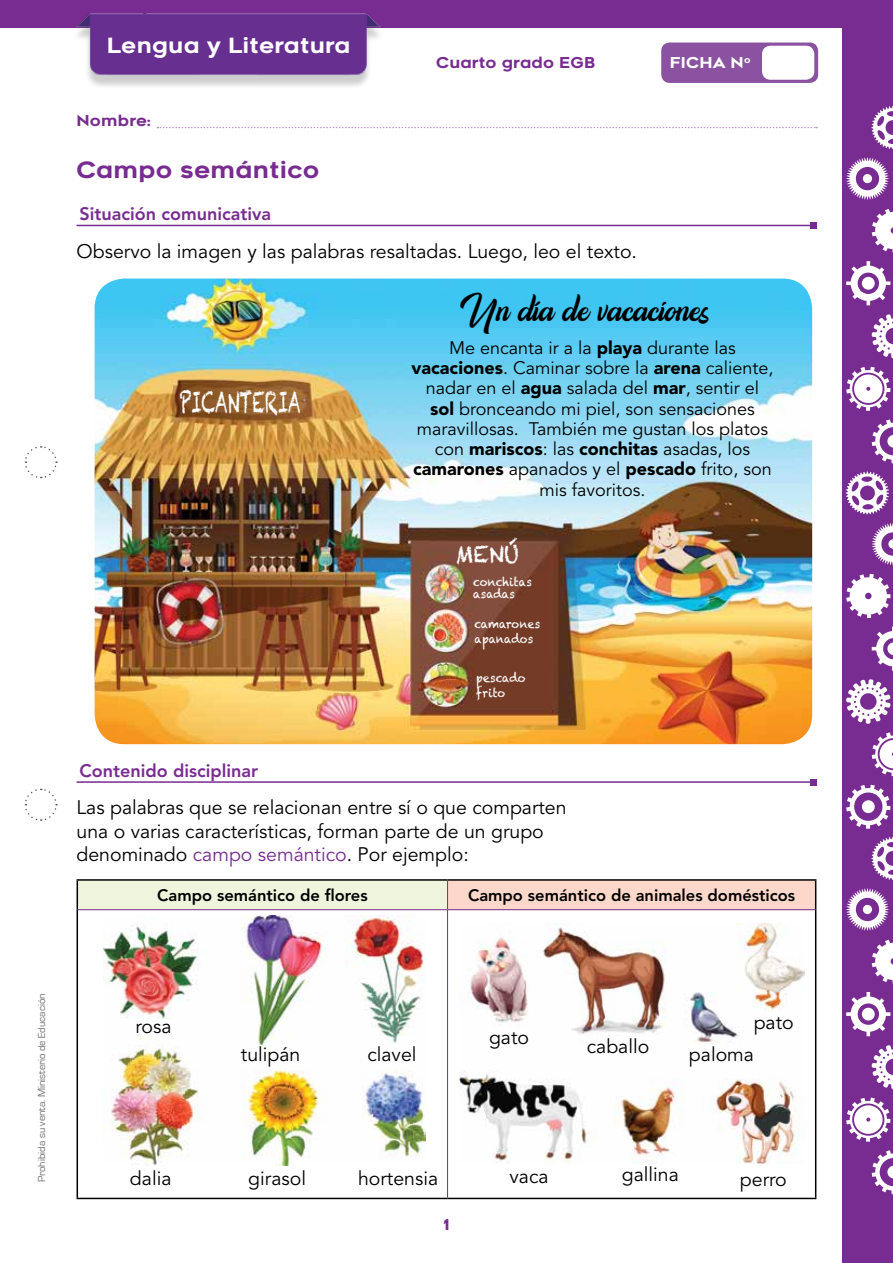
<style>
.page{position:relative;width:893px;height:1263px;background:#fff}
.page>*{position:absolute;margin:0;border:0;box-sizing:border-box;transform-origin:0 0}
.t1{font:32.7px "Amigos";color:#000}
.t2{font:29.1px "Chalkduster";color:#fff;scale:.58 1}
.t3{font:23.25px "Chalkduster";color:#fff;scale:.9 1}
.t4{font:22.5px "Metrosant";color:#782b90}
.t5{font:21px "Metrosant";color:#fff}
.t6{font:19.5px/23.4px "Avenir LT Std";color:#000}
.t7{font:18px/20.2px "Avenir LT Std";color:#000;text-align:center}
.t8{font:800 18px "Avenir LT Std";color:#782b90}
.t9{font:800 16.5px "Avenir LT Std";color:#000}
.t10{font:15px "Metrosant";color:#782b90}
.t11{font:15px "Metrosant";color:#fff}
.t12{font:12px/15px "Chalkduster";color:#fff;scale:.9 1}
.t13{font:10.5px "Eurostile";color:#6d6e71}
.s1{font-weight:900}
.s2{color:#782b90}
</style>
<div class="page">
<div style="left:0;top:0;width:893px;height:28px;background:#782b90"></div>
<div style="left:842px;top:0;width:51px;height:1263px;background:#782b90"></div>
<img style="left:76px;top:13px;width:305px;height:74px">
<svg style="left:24px;top:446px;width:34px;height:33px"></svg>
<svg style="left:24px;top:788px;width:34px;height:33px"></svg>
<svg style="left:157px;top:127px;width:660px;height:1px"></svg>
<div style="left:661px;top:43px;width:157px;height:40px;background:#8b52a1;border-radius:9px"></div>
<div style="left:762px;top:46px;width:52px;height:34px;background:#fff;border-radius:9px"></div>
<svg style="left:872px;top:939px;width:21px;height:44px"></svg>
<svg style="left:872px;top:1045px;width:21px;height:44px"></svg>
<svg style="left:846px;top:1097px;width:44px;height:44px"></svg>
<svg style="left:846px;top:992px;width:44px;height:44px"></svg>
<svg style="left:872px;top:1150px;width:21px;height:44px"></svg>
<svg style="left:846px;top:888px;width:43px;height:43px"></svg>
<div style="left:856px;top:898px;width:23px;height:23px;background:#782b90;border-radius:50%"></div>
<div style="left:863px;top:905px;width:9px;height:9px;background:#fff;border-radius:50%"></div>
<svg style="left:872px;top:837px;width:21px;height:43px"></svg>
<svg style="left:846px;top:574px;width:44px;height:44px"></svg>
<svg style="left:846px;top:679px;width:44px;height:45px"></svg>
<svg style="left:872px;top:732px;width:21px;height:44px"></svg>
<svg style="left:872px;top:627px;width:21px;height:44px"></svg>
<svg style="left:846px;top:785px;width:44px;height:44px"></svg>
<div style="left:862px;top:800px;width:13px;height:13px;background:#fff;border-radius:50%"></div>
<svg style="left:872px;top:523px;width:21px;height:42px"></svg>
<svg style="left:846px;top:472px;width:43px;height:42px"></svg>
<svg style="left:872px;top:209px;width:21px;height:44px"></svg>
<svg style="left:872px;top:314px;width:21px;height:44px"></svg>
<svg style="left:846px;top:367px;width:44px;height:44px"></svg>
<svg style="left:846px;top:261px;width:44px;height:44px"></svg>
<svg style="left:872px;top:419px;width:21px;height:44px"></svg>
<svg style="left:846px;top:157px;width:43px;height:43px"></svg>
<div style="left:856px;top:167px;width:23px;height:23px;background:#782b90;border-radius:50%"></div>
<div style="left:863px;top:174px;width:9px;height:9px;background:#fff;border-radius:50%"></div>
<svg style="left:872px;top:106px;width:21px;height:43px"></svg>
<hr style="left:77px;top:225px;width:736px;height:1px;background:#782b90">
<svg style="left:810px;top:222px;width:6px;height:6px"></svg>
<div style="left:77px;top:880px;width:371px;height:30px;background:#eef5dc"></div>
<div style="left:448px;top:880px;width:368px;height:30px;background:#fdd7ca"></div>
<hr style="left:77px;top:879px;width:371px;height:2px;background:#000">
<svg style="left:77px;top:881px;width:1px;height:29px"></svg>
<hr style="left:448px;top:879px;width:368px;height:2px;background:#000">
<svg style="left:815px;top:881px;width:1px;height:29px"></svg>
<hr style="left:77px;top:910px;width:1px;height:288px;background:#000">
<hr style="left:815px;top:910px;width:1px;height:288px;background:#000">
<hr style="left:77px;top:1198px;width:371px;height:1px;background:#000">
<hr style="left:448px;top:1198px;width:368px;height:1px;background:#000">
<svg style="left:447px;top:881px;width:1px;height:28px"></svg>
<hr style="left:78px;top:909px;width:370px;height:1px;background:#782b90">
<hr style="left:447px;top:910px;width:1px;height:288px;background:#782b90">
<hr style="left:448px;top:909px;width:367px;height:1px;background:#782b90">
<hr style="left:77px;top:781px;width:736px;height:2px;background:#782b90">
<svg style="left:810px;top:779px;width:6px;height:6px"></svg>
<img style="left:103px;top:915px;width:322px;height:250px">
<img style="left:459px;top:924px;width:345px;height:240px">
<img style="left:95px;top:279px;width:717px;height:465px">
<p class="t5" style="left:107px;top:32px;width:245px">Lengua y Literatura</p>
<p class="t10" style="left:77px;top:111px;width:76px">Nombre:</p>
<p class="t4" style="left:77px;top:155px;width:245px">Campo semántico</p>
<p class="t8" style="left:80px;top:203px;width:193px">Situación comunicativa</p>
<p class="t10" style="left:436px;top:52px;width:161px">Cuarto grado EGB</p>
<p class="t6" style="left:77px;top:240px;width:562px">Observo la imagen y las palabras resaltadas. Luego, leo el texto.</p>
<p class="t11" style="left:670px;top:53px;width:82px">FICHA N<sup>o</sup></p>
<h2 class="t2" style="left:180px;top:385px;width:210px">PICANTERIA</h2>
<p class="t8" style="left:80px;top:760px;width:180px">Contenido disciplinar</p>
<h1 class="t1" style="left:463px;top:290px;width:249px">Un día de vacaciones</h1>
<p class="t7" style="left:412px;top:338px;width:363px">Me encanta ir a la <span class="s1">playa</span> durante las <span class="s1">vacaciones</span>. Caminar sobre la <span class="s1">arena</span> caliente, nadar en el <span class="s1">agua</span> salada del <span class="s1">mar</span>, sentir el <span class="s1">sol</span> bronceando mi piel, son sensaciones maravillosas. También me gustan los platos con <span class="s1">mariscos</span>: las <span class="s1">conchitas</span> asadas, los <span class="s1">camarones</span> apanados y el <span class="s1">pescado</span> frito, son mis favoritos.</p>
<p class="t3" style="left:456px;top:540px;width:72px">MENÚ</p>
<p class="t12" style="left:473px;top:576px;width:67px;line-height:12px">conchitas asadas</p>
<p class="t12" style="left:475px;top:617px;width:74px">camarones apanados</p>
<p class="t12" style="left:476px;top:671px;width:56px">pescado frito</p>
<p class="t6" style="left:77px;top:796px;width:492px">Las palabras que se relacionan entre sí o que comparten una o varias características, forman parte de un grupo denominado <span class="s2">campo semántico</span>. Por ejemplo:</p>
<p class="t9" style="left:157px;top:885px;width:212px">Campo semántico de flores</p>
<p class="t9" style="left:468px;top:885px;width:329px">Campo semántico de animales domésticos</p>
<p class="t13" style="left:36px;top:1182px;width:190px;rotate:-90deg">Prohibida su venta. Ministerio de Educación</p>
<p class="t6" style="left:135px;top:1015px;width:38px">rosa</p>
<p class="t6" style="left:241px;top:1043px;width:61px">tulipán</p>
<p class="t6" style="left:367px;top:1043px;width:51px">clavel</p>
<p class="t6" style="left:754px;top:1011px;width:42px">pato</p>
<p class="t6" style="left:489px;top:1026px;width:42px">gato</p>
<p class="t6" style="left:587px;top:1035px;width:64px">caballo</p>
<p class="t6" style="left:689px;top:1043px;width:67px">paloma</p>
<p class="t6" style="left:509px;top:1165px;width:41px">vaca</p>
<p class="t6" style="left:622px;top:1163px;width:59px">gallina</p>
<p class="t6" style="left:130px;top:1167px;width:43px">dalia</p>
<p class="t6" style="left:358px;top:1167px;width:82px">hortensia</p>
<p class="t6" style="left:740px;top:1168px;width:48px">perro</p>
<p class="t6" style="left:248px;top:1167px;width:59px">girasol</p>
<p class="t10" style="left:443px;top:1215px;width:8px">1</p>
</div>
